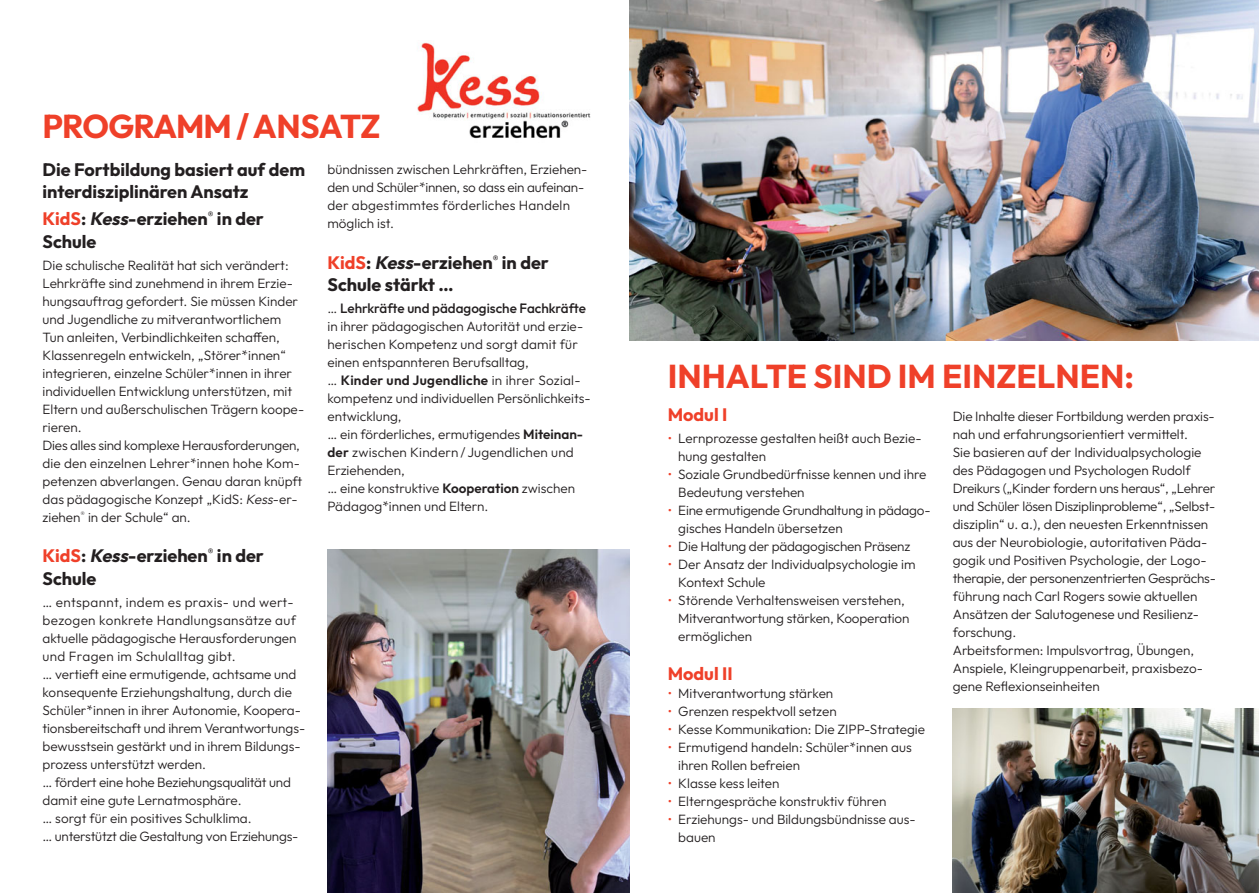
<style>
.page{position:relative;width:1259px;height:893px;background:#fff}
.page>*{position:absolute;margin:0;border:0;box-sizing:border-box;transform-origin:0 0}
.t1{font:700 33px "Outfit";color:#ef4029}
.t2{font:700 33px "Outfit";letter-spacing:-.025em;color:#ef4029}
.t3{font:700 18px/22.5px "Outfit";color:#231f20}
.t4{font:700 18px "Outfit";color:#ef4029}
.t5{font:300 13.5px/18px "Outfit";color:#231f20}
.s1{color:#ef4029}
.s2{font-style:italic}
.s3{font-weight:500}
.s4{font-weight:600}
</style>
<div class="page">
<img style="left:952px;top:708px;width:307px;height:185px">
<img style="left:417px;top:42px;width:174px;height:97px">
<img style="left:629px;top:0;width:630px;height:341px">
<img style="left:327px;top:549px;width:302px;height:344px">
<h1 class="t2" style="left:43px;top:105px;width:339px">PROGRAMM / ANSATZ</h1>
<h2 class="t3" style="left:43px;top:158px;width:264px">Die Fortbildung basiert auf dem interdisziplinären Ansatz</h2>
<h2 class="t3" style="left:43px;top:207px;width:223px"><span class="s1">KidS</span>: <span class="s2">Kess</span>-erziehen<sup>®</sup> in der<br>Schule</h2>
<p class="t5" style="left:43px;top:256px;width:263px">Die schulische Realität hat sich verändert:<br>Lehrkräfte sind zunehmend in ihrem Erzie&shy;hungsauftrag gefordert. Sie müssen Kinder und Jugendliche zu mitverantwortlichem Tun anleiten, Verbindlichkeiten schaffen, Klassenregeln entwickeln, „Störer*innen“ integrieren, einzelne Schüler*innen in ihrer individuellen Entwicklung unterstützen, mit Eltern und außerschulischen Trägern koope&shy;rieren.<br>Dies alles sind komplexe Herausforderungen, die den einzelnen Lehrer*innen hohe Kom&shy;petenzen abverlangen. Genau daran knüpft das pädagogische Konzept „KidS: <span class="s2">Kess</span>-er&shy;ziehen<sup>®</sup> in der Schule“ an.</p>
<h2 class="t3" style="left:43px;top:544px;width:223px"><span class="s1">KidS</span>: <span class="s2">Kess</span>-erziehen<sup>®</sup> in der<br>Schule</h2>
<p class="t5" style="left:43px;top:593px;width:264px">… entspannt, indem es praxis- und wert&shy;bezogen konkrete Handlungsansätze auf aktuelle pädagogische Herausforderungen und Fragen im Schulalltag gibt.<br>… vertieft eine ermutigende, achtsame und konsequente Erziehungshaltung, durch die Schüler*innen in ihrer Autonomie, Koopera&shy;tionsbereitschaft und ihrem Verantwortungs&shy;bewusstsein gestärkt und in ihrem Bildungs&shy;prozess unterstützt werden.<br>… fördert eine hohe Beziehungsqualität und damit eine gute Lernatmosphäre.<br>… sorgt für ein positives Schulklima.<br>… unterstützt die Gestaltung von Erziehungs-</p>
<p class="t5" style="left:327px;top:160px;width:261px">bündnissen zwischen Lehrkräften, Erziehen&shy;den und Schüler*innen, so dass ein aufeinan&shy;der abgestimmtes förderliches Handeln möglich ist.</p>
<h2 class="t3" style="left:327px;top:251px;width:223px"><span class="s1">KidS</span>: <span class="s2">Kess</span>-erziehen<sup>®</sup> in der<br>Schule stärkt …</h2>
<p class="t5" style="left:327px;top:299px;width:265px">… <span class="s3">Lehrkräfte und pädagogische Fachkräfte </span>in ihrer pädagogischen Autorität und erzie&shy;herischen Kompetenz und sorgt damit für einen entspannteren Berufsalltag,<br>… <span class="s4">Kinder und Jugendliche</span> in ihrer Sozial&shy;kompetenz und individuellen Persönlichkeits&shy;entwicklung,<br>… ein förderliches, ermutigendes <span class="s4">Miteinan&shy;der</span> zwischen Kindern / Jugendlichen und Erziehenden,<br>… eine konstruktive <span class="s4">Kooperation</span> zwischen Pädagog*innen und Eltern.</p>
<h1 class="t1" style="left:668px;top:355px;width:468px">INHALTE SIND IM EINZELNEN:</h1>
<h2 class="t4" style="left:668px;top:403px;width:61px">Modul I</h2>
<p class="t5" style="left:678px;top:429px;width:245px;text-indent:-11px"><span class="s1">•</span> Lernprozesse gestalten heißt auch Bezie&shy;hung gestalten</p>
<p class="t5" style="left:678px;top:465px;width:250px;text-indent:-11px"><span class="s1">•</span> Soziale Grundbedürfnisse kennen und ihre<br>Bedeutung verstehen</p>
<p class="t5" style="left:678px;top:501px;width:254px;text-indent:-11px"><span class="s1">•</span> Eine ermutigende Grundhaltung in pädago&shy;gisches Handeln übersetzen</p>
<p class="t5" style="left:668px;top:537px;width:244px"><span class="s1">•</span> Die Haltung der pädagogischen Präsenz</p>
<p class="t5" style="left:678px;top:555px;width:239px;text-indent:-11px"><span class="s1">•</span> Der Ansatz der Individualpsychologie im<br>Kontext Schule</p>
<p class="t5" style="left:678px;top:591px;width:233px;text-indent:-11px"><span class="s1">•</span> Störende Verhaltensweisen verstehen,<br>Mitverantwortung stärken, Kooperation ermöglichen</p>
<h2 class="t4" style="left:668px;top:662px;width:66px">Modul II</h2>
<p class="t5" style="left:668px;top:684px;width:167px"><span class="s1">•</span> Mitverantwortung stärken</p>
<p class="t5" style="left:668px;top:702px;width:170px"><span class="s1">•</span> Grenzen respektvoll setzen</p>
<p class="t5" style="left:668px;top:720px;width:259px"><span class="s1">•</span> Kesse Kommunikation: Die ZIPP-Strategie</p>
<p class="t5" style="left:678px;top:738px;width:235px;text-indent:-11px"><span class="s1">•</span> Ermutigend handeln: Schüler*innen aus ihren Rollen befreien</p>
<p class="t5" style="left:668px;top:774px;width:113px"><span class="s1">•</span> Klasse kess leiten</p>
<p class="t5" style="left:668px;top:792px;width:220px"><span class="s1">•</span> Elterngespräche konstruktiv führen</p>
<p class="t5" style="left:678px;top:810px;width:239px;text-indent:-11px"><span class="s1">•</span> Erziehungs- und Bildungsbündnisse aus&shy;bauen</p>
<p class="t5" style="left:952px;top:407px;width:265px">Die Inhalte dieser Fortbildung werden praxis&shy;nah und erfahrungsorientiert vermittelt.<br>Sie basieren auf der Individualpsychologie des Pädagogen und Psychologen Rudolf Dreikurs („Kinder fordern uns heraus“, „Lehrer und Schüler lösen Disziplinprobleme“, „Selbst&shy;disziplin“ u. a.), den neuesten Erkenntnissen aus der Neurobiologie, autoritativen Päda&shy;gogik und Positiven Psychologie, der Logo&shy;therapie, der personenzentrierten Gesprächs&shy;führung nach Carl Rogers sowie aktuellen Ansätzen der Salutogenese und Resilienz&shy;forschung.<br>Arbeitsformen: Impulsvortrag, Übungen, Anspiele, Kleingruppenarbeit, praxisbezo&shy;gene Reflexionseinheiten</p>
</div>
